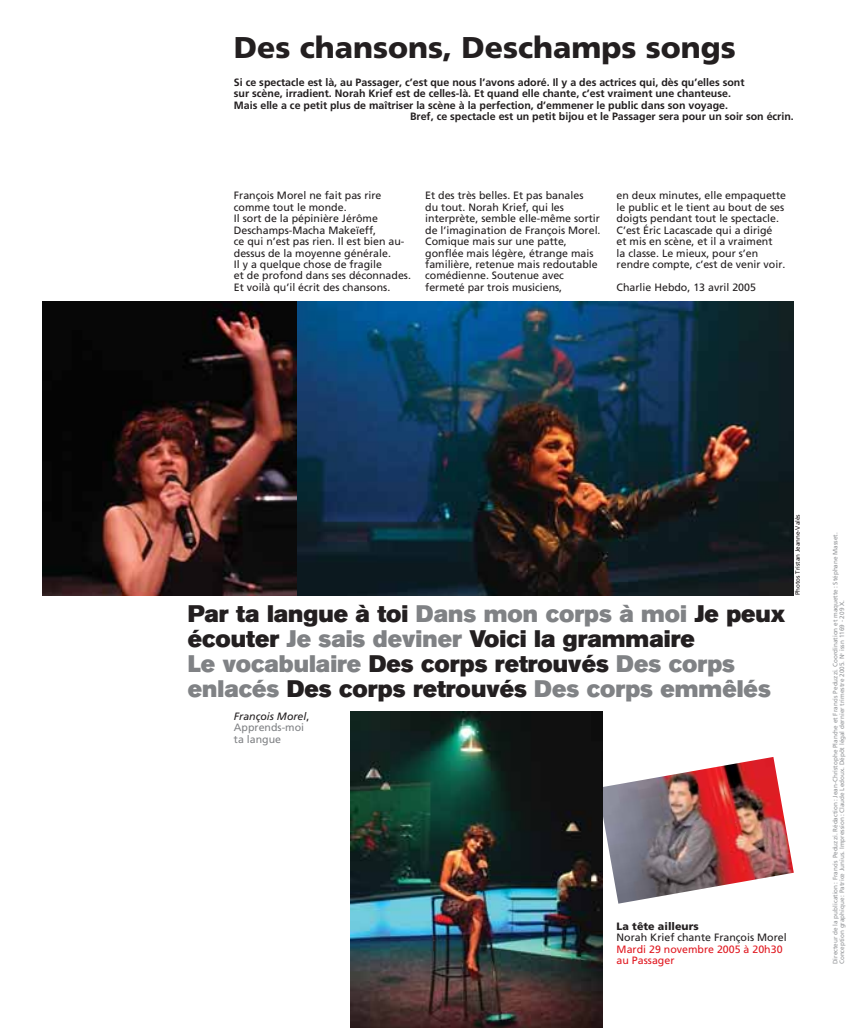
<style>
.page{position:relative;width:851px;height:1028px;background:#fff}
.page>*{position:absolute;margin:0;border:0;box-sizing:border-box;transform-origin:0 0}
.t1{font:900 30px "Frutiger";color:#231f20}
.t2{font:23.75px/25px "Akzidenz Grotesk BE Super";color:#231f20}
.t3{font:10.62px/11.4px "Frutiger";color:#231f20}
.t4{font:700 10.62px "Frutiger";color:#231f20}
.t5{font:10.62px/11.4px "Frutiger";color:#e11a22}
.t6{font:10.62px/11.4px "Frutiger";color:#808285}
.t7{font:900 10.62px "Frutiger";color:#231f20}
.t8{font:6.38px/6.8px "Frutiger";color:#939598}
.t9{font:6.25px "Frutiger";color:#231f20}
.s1{color:#808285}
.s2{font-style:italic;color:#231f20}
.s3{color:#231f20}
</style>
<div class="page">
<img style="left:43px;top:301px;width:255px;height:294px">
<img style="left:298px;top:301px;width:496px;height:294px">
<img style="left:603px;top:757px;width:191px;height:146px">
<img style="left:351px;top:711px;width:252px;height:316px">
<h1 class="t1" style="left:234px;top:35px;width:503px">Des chansons, Deschamps songs</h1>
<p class="t4" style="left:234px;top:78px;width:512px">Si ce spectacle est là, au Passager, c’est que nous l’avons adoré. Il y a des actrices qui, dès qu’elles sont</p>
<p class="t4" style="left:234px;top:89px;width:499px">sur scène, irradient. Norah Krief est de celles-là. Et quand elle chante, c’est vraiment une chanteuse.</p>
<p class="t4" style="left:234px;top:101px;width:496px">Mais elle a ce petit plus de maîtriser la scène à la perfection, d’emmener le public dans son voyage.</p>
<p class="t4" style="left:410px;top:112px;width:385px">Bref, ce spectacle est un petit bijou et le Passager sera pour un soir son écrin.</p>
<p class="t3" style="left:234px;top:191px;width:179px">François Morel ne fait pas rire comme tout le monde.<br>Il sort de la pépinière Jérôme<br>Deschamps-Macha Makeïeff,<br>ce qui n’est pas rien. Il est bien au&shy;dessus de la moyenne générale.<br>Il y a quelque chose de fragile<br>et de profond dans ses déconnades.<br>Et voilà qu’il écrit des chansons.</p>
<p class="t3" style="left:425px;top:191px;width:177px">Et des très belles. Et pas banales<br>du tout. Norah Krief, qui les interprète, semble elle-même sortir de l’imagination de François Morel.<br>Comique mais sur une patte, gonflée mais légère, étrange mais familière, retenue mais redoutable comédienne. Soutenue avec fermeté par trois musiciens,</p>
<p class="t3" style="left:617px;top:191px;width:171px">en deux minutes, elle empaquette le public et le tient au bout de ses doigts pendant tout le spectacle.<br>C’est Éric Lacascade qui a dirigé<br>et mis en scène, et il a vraiment<br>la classe. Le mieux, pour s’en rendre compte, c’est de venir voir.</p>
<p class="t3" style="left:617px;top:282px;width:141px">Charlie Hebdo, 13 avril 2005</p>
<h2 class="t2" style="left:188px;top:603px;width:599px">Par ta langue à toi <span class="s1">Dans mon corps à moi</span> Je peux écouter <span class="s1">Je sais deviner</span> Voici la grammaire<br><span class="s1">Le vocabulaire</span> Des corps retrouvés <span class="s1">Des corps enlacés</span> Des corps retrouvés <span class="s1">Des corps emmêlés</span></h2>
<p class="t6" style="left:234px;top:711px;width:77px"><span class="s2">François Morel</span><span class="s3">,<br></span>Apprends-moi ta langue</p>
<p class="t9" style="left:795px;top:595px;width:82px;rotate:-90deg">Photos Tristan Jeanne-Valès</p>
<p class="t7" style="left:617px;top:921px;width:84px">La tête ailleurs</p>
<p class="t3" style="left:617px;top:932px;width:171px">Norah Krief chante François Morel</p>
<p class="t5" style="left:617px;top:944px;width:167px">Mardi 29 novembre 2005 à 20h30 au Passager</p>
<p class="t8" style="left:832px;top:964px;width:433px;rotate:-90deg">Directeur de la publication: Francis Peduzzi. Rédaction : Jean-Christophe Planche et Francis Peduzzi. Coordination et maquette: Stéphane Masset.<br>Conception graphique : Patrice Junius. Impression: Claude Ledoux. Dépôt légal dernier trimestre 2005. N<sup>o</sup> issn 1169 - 209 X.</p>
</div>
